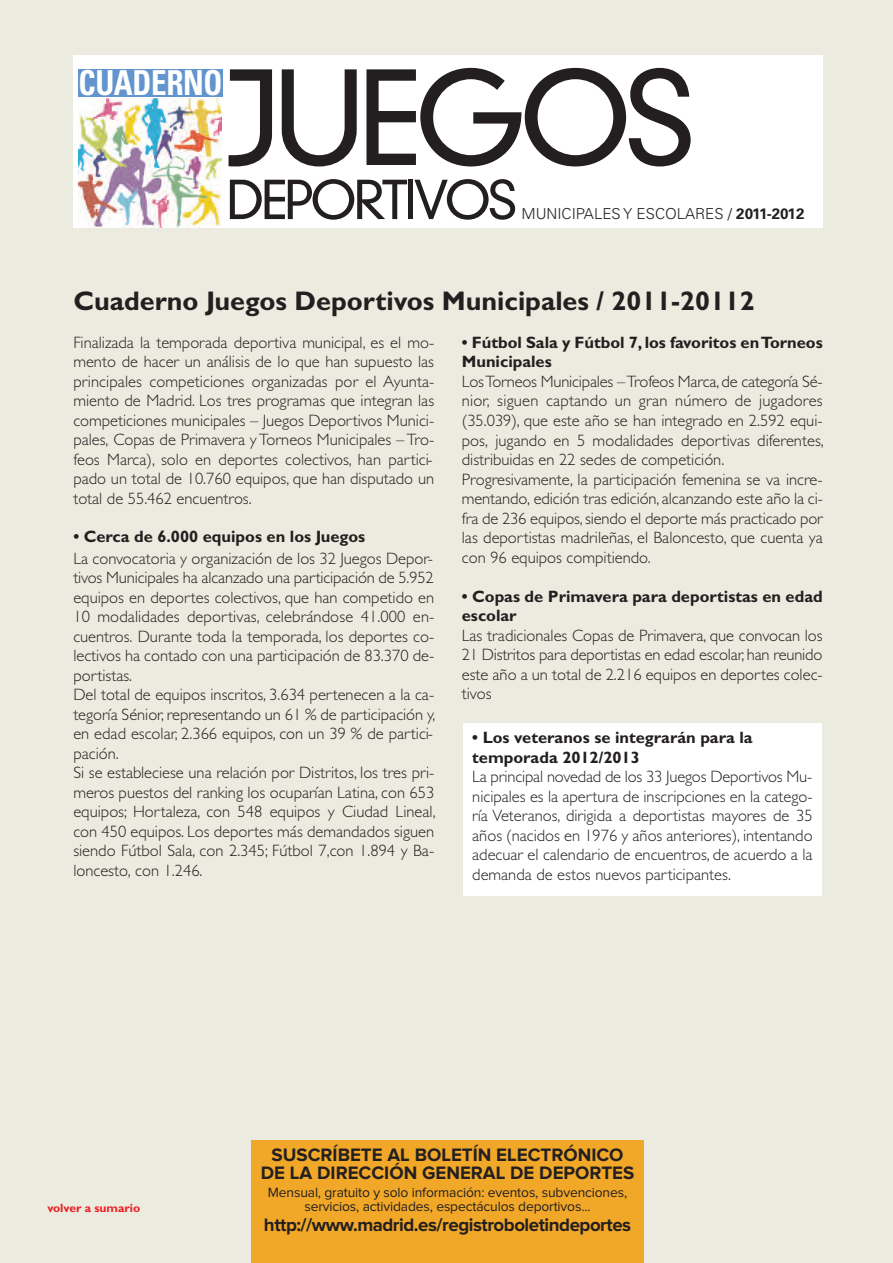
<style>
.page{position:relative;width:893px;height:1263px;background:#ecebdf}
.page>*{position:absolute;margin:0;border:0;box-sizing:border-box;transform-origin:0 0}
.t1{font:300 125.7px "DIN Neuzeit Grotesk";letter-spacing:-.07em;color:#231f20}
.t2{font:300 51.75px "DIN Neuzeit Grotesk";letter-spacing:-.07em;color:#231f20}
.t3{font:700 condensed 34.5px "Univers";letter-spacing:-.01em;color:#fff;scale:.9 1}
.t4{font:700 27px "Gill Sans";color:#231f20}
.t5{font:700 18.75px/18.1px "Proxima Nova";color:#231f20;text-align:center}
.t6{font:700 18.75px "Proxima Nova";letter-spacing:-.025em;color:#231f20}
.t7{font:300 16.5px/19.5px "Gill Sans";color:#231f20;text-align:justify}
.t8{font:700 16.5px/19.5px "Gill Sans";color:#231f20}
.t9{font:300 15.15px "Univers";color:#231f20}
.t10{font:13.8px/13.8px "Proxima Nova";letter-spacing:-.01em;color:#231f20;text-align:center}
.t11{font:700 12px "Gill Sans";color:#ee1d23}
.s1{font-weight:700}
</style>
<div class="page">
<div style="left:73px;top:55px;width:750px;height:172px;background:#fff"></div>
<img style="left:79px;top:98px;width:142px;height:129px">
<div style="left:78px;top:69px;width:144px;height:27px;background:#6294ce"></div>
<div style="left:463px;top:723px;width:359px;height:173px;background:#fff"></div>
<div style="left:251px;top:1141px;width:393px;height:122px;background:#f1a728"></div>
<h1 class="t1" style="left:223px;top:69px;width:474px">JUEGOS</h1>
<h2 class="t2" style="left:226px;top:180px;width:293px">DEPORTIVOS</h2>
<h3 class="t3" style="left:78px;top:70px;width:162px">CUADERNO</h3>
<p class="t9" style="left:521px;top:208px;width:284px">MUNICIPALES Y ESCOLARES / <span class="s1">2011-2012</span></p>
<h3 class="t4" style="left:73px;top:290px;width:683px">Cuaderno Juegos Deportivos Municipales / 2011-20112</h3>
<p class="t7" style="left:73px;top:334px;width:363px">Finalizada la temporada deportiva municipal, es el mo&shy;mento de hacer un análisis de lo que han supuesto las principales competiciones organizadas por el Ayunta&shy;miento de Madrid. Los tres programas que integran las competiciones municipales – Juegos Deportivos Munici&shy;pales, Copas de Primavera y Torneos Municipales – Tro&shy;feos Marca), solo en deportes colectivos, han partici&shy;pado un total de 10.760 equipos, que han disputado un total de 55.462 encuentros.</p>
<p class="t8" style="left:73px;top:528px;width:293px">• Cerca de 6.000 equipos en los Juegos</p>
<p class="t7" style="left:73px;top:550px;width:364px;text-align:left">La convocatoria y organización de los 32 Juegos Depor&shy;tivos Municipales ha alcanzado una participación de 5.952 equipos en deportes colectivos, que han competido en 10 modalidades deportivas, celebrándose 41.000 en&shy;cuentros. Durante toda la temporada, los deportes co&shy;lectivos ha contado con una participación de 83.370 de&shy;portistas.<br>Del total de equipos inscritos, 3.634 pertenecen a la ca&shy;tegoría Sénior, representando un 61 % de participación y, en edad escolar, 2.366 equipos, con un 39 % de partici&shy;pación.<br>Si se estableciese una relación por Distritos, los tres pri&shy;meros puestos del ranking los ocuparían Latina, con 653 equipos; Hortaleza, con 548 equipos y Ciudad Lineal, con 450 equipos. Los deportes más demandados siguen siendo Fútbol Sala, con 2.345; Fútbol 7,con 1.894 y Ba&shy;loncesto, con 1.246.</p>
<p class="t8" style="left:462px;top:334px;width:362px">• Fútbol Sala y Fútbol 7, los favoritos en Torneos<br>Municipales</p>
<p class="t7" style="left:462px;top:373px;width:363px;text-align:left">Los Torneos Municipales – Trofeos Marca, de categoría Sé&shy;nior, siguen captando un gran número de jugadores (35.039), que este año se han integrado en 2.592 equi&shy;pos, jugando en 5 modalidades deportivas diferentes, distribuidas en 22 sedes de competición.<br>Progresivamente, la participación femenina se va incre&shy;mentando, edición tras edición, alcanzando este año la ci&shy;fra de 236 equipos, siendo el deporte más practicado por las deportistas madrileñas, el Baloncesto, que cuenta ya con 96 equipos compitiendo.</p>
<p class="t8" style="left:462px;top:588px;width:362px">• Copas de Primavera para deportistas en edad escolar</p>
<p class="t7" style="left:462px;top:627px;width:362px">Las tradicionales Copas de Primavera, que convocan los 21 Distritos para deportistas en edad escolar, han reunido este año a un total de 2.216 equipos en deportes colec&shy;tivos</p>
<p class="t8" style="left:472px;top:729px;width:282px">• Los veteranos se integrarán para la temporada 2012/2013</p>
<p class="t7" style="left:472px;top:768px;width:342px">La principal novedad de los 33 Juegos Deportivos Mu&shy;nicipales es la apertura de inscripciones en la catego&shy;ría Veteranos, dirigida a deportistas mayores de 35 años (nacidos en 1976 y años anteriores), intentando adecuar el calendario de encuentros, de acuerdo a la demanda de estos nuevos participantes.</p>
<p class="t11" style="left:47px;top:1203px;width:94px">volver a sumario</p>
<p class="t5" style="left:261px;top:1147px;width:375px">SUSCRÍBETE AL BOLETÍN ELECTRÓNICO<br>DE LA DIRECCIÓN GENERAL DE DEPORTES</p>
<p class="t10" style="left:268px;top:1187px;width:361px">Mensual, gratuito y solo información: eventos, subvenciones, servicios, actividades, espectáculos deportivos...</p>
<p class="t6" style="left:264px;top:1219px;width:369px">http://www.madrid.es/registroboletindeportes</p>
</div>
